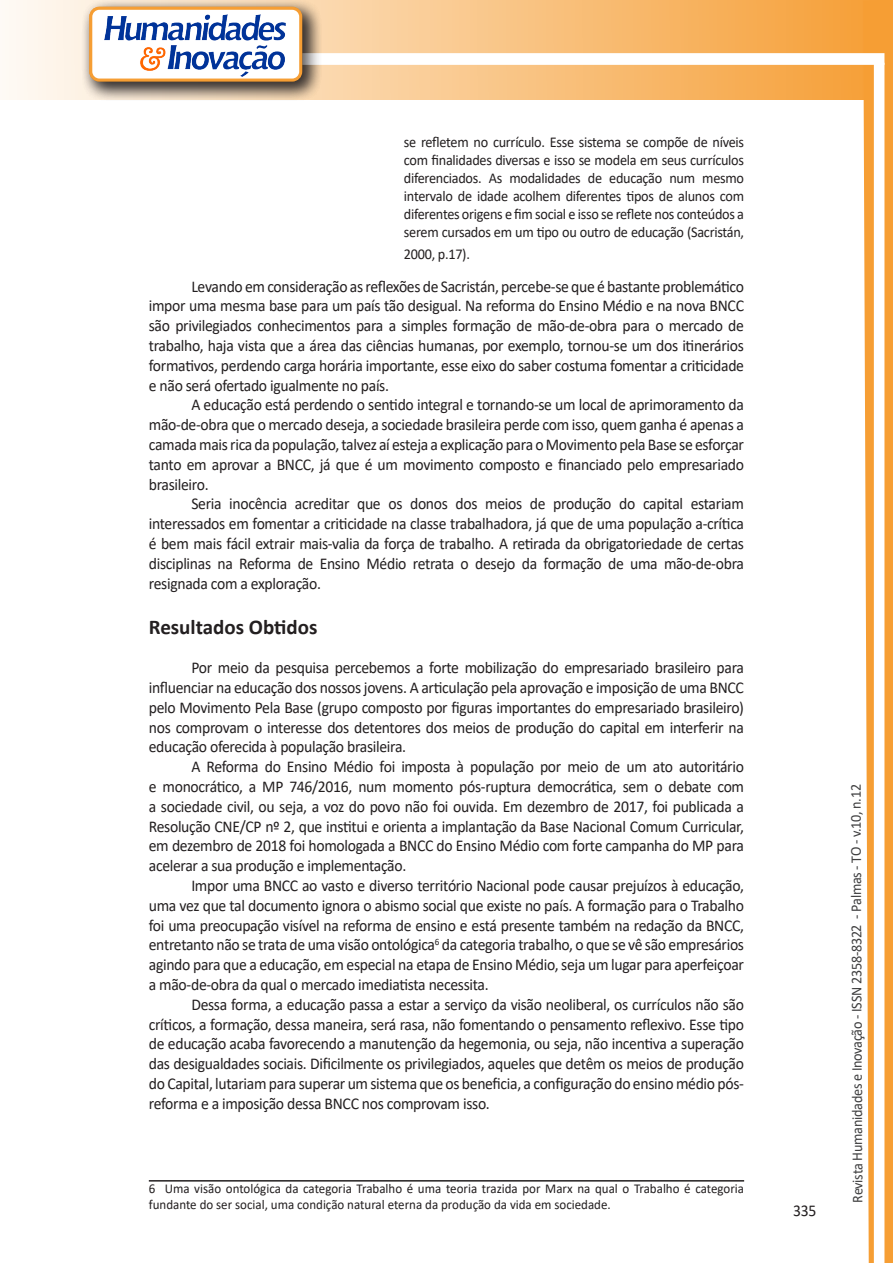
<style>
.page{position:relative;width:893px;height:1263px;background:#fff}
.page>*{position:absolute;margin:0;border:0;box-sizing:border-box;transform-origin:0 0}
.Titulo_2{font:700 21px "Calibri";color:#231f20}
.texto{font:16.5px/19.8px "Calibri";letter-spacing:-.02em;color:#231f20;text-align:justify;scale:.95 1}
.citacao{font:15px/18px "Calibri";letter-spacing:-.02em;color:#231f20;text-align:justify;scale:.95 1}
.t1{font:15px "Calibri";letter-spacing:-.025em;color:#3e3e3f;scale:.95 1}
.Rodapé{font:13.5px/16.2px "Calibri";color:#231f20;scale:.96 1}
</style>
<div class="page">
<svg style="left:5px;top:0;width:858px;height:100px;background:#f9c484"></svg>
<div style="left:302px;top:53px;width:582px;height:12px;background:#fff;border:2px solid #fff"></div>
<svg style="left:863px;top:0;width:30px;height:1263px"></svg>
<div style="left:81px;top:0;width:241px;height:102px;background:#231f20;opacity:.75"></div>
<div style="left:91px;top:8px;width:210px;height:72px;background:#fff;border-radius:9px"></div>
<img style="left:104px;top:14px;width:181px;height:62px">
<div style="left:89px;top:7px;width:213px;height:75px;border:3px solid #f69e34;border-radius:9px"></div>
<hr style="left:149px;top:1180px;width:595px;height:1px;background:#231f20">
<p class="citacao" style="left:404px;top:133px;width:360px">se refletem no currículo. Esse sistema se compõe de níveis com finalidades diversas e isso se modela em seus currículos diferenciados. As modalidades de educação num mesmo intervalo de idade acolhem diferentes tipos de alunos com diferentes origens e fim social e isso se reflete nos conteúdos a serem cursados em um tipo ou outro de educação (Sacristán,</p>
<p class="citacao" style="left:404px;top:245px;width:71px">2000, p.17).</p>
<p class="texto" style="left:149px;top:276px;width:628px;text-indent:43px">Levando em consideração as reflexões de Sacristán, percebe-se que é bastante problemático impor uma mesma base para um país tão desigual. Na reforma do Ensino Médio e na nova BNCC são privilegiados conhecimentos para a simples formação de mão-de-obra para o mercado de trabalho, haja vista que a área das ciências humanas, por exemplo, tornou-se um dos itinerários formativos, perdendo carga horária importante, esse eixo do saber costuma fomentar a criticidade e não será ofertado igualmente no país.</p>
<p class="texto" style="left:149px;top:394px;width:628px;text-indent:43px">A educação está perdendo o sentido integral e tornando-se um local de aprimoramento da mão-de-obra que o mercado deseja, a sociedade brasileira perde com isso, quem ganha é apenas a camada mais rica da população, talvez aí esteja a explicação para o Movimento pela Base se esforçar tanto em aprovar a BNCC, já que é um movimento composto e financiado pelo empresariado brasileiro.</p>
<p class="texto" style="left:149px;top:493px;width:628px;text-indent:43px">Seria inocência acreditar que os donos dos meios de produção do capital estariam interessados em fomentar a criticidade na classe trabalhadora, já que de uma população a-crítica é bem mais fácil extrair mais-valia da força de trabalho. A retirada da obrigatoriedade de certas disciplinas na Reforma de Ensino Médio retrata o desejo da formação de uma mão-de-obra resignada com a exploração.</p>
<p class="Titulo_2" style="left:149px;top:612px;width:170px">Resultados Obtidos</p>
<p class="texto" style="left:149px;top:657px;width:628px;text-indent:43px">Por meio da pesquisa percebemos a forte mobilização do empresariado brasileiro para influenciar na educação dos nossos jovens. A articulação pela aprovação e imposição de uma BNCC pelo Movimento Pela Base (grupo composto por figuras importantes do empresariado brasileiro) nos comprovam o interesse dos detentores dos meios de produção do capital em interferir na educação oferecida à população brasileira.</p>
<p class="texto" style="left:149px;top:756px;width:628px;text-indent:43px">A Reforma do Ensino Médio foi imposta à população por meio de um ato autoritário e monocrático, a MP 746/2016, num momento pós-ruptura democrática, sem o debate com a sociedade civil, ou seja, a voz do povo não foi ouvida. Em dezembro de 2017, foi publicada a Resolução CNE/CP nº 2, que institui e orienta a implantação da Base Nacional Comum Curricular, em dezembro de 2018 foi homologada a BNCC do Ensino Médio com forte campanha do MP para acelerar a sua produção e implementação.</p>
<p class="texto" style="left:149px;top:875px;width:628px;text-indent:43px">Impor uma BNCC ao vasto e diverso território Nacional pode causar prejuízos à educação, uma vez que tal documento ignora o abismo social que existe no país. A formação para o Trabalho foi uma preocupação visível na reforma de ensino e está presente também na redação da BNCC, entretanto não se trata de uma visão ontológica<sup>6</sup> da categoria trabalho, o que se vê são empresários agindo para que a educação, em especial na etapa de Ensino Médio, seja um lugar para aperfeiçoar a mão-de-obra da qual o mercado imediatista necessita.</p>
<p class="texto" style="left:149px;top:994px;width:628px;text-indent:43px">Dessa forma, a educação passa a estar a serviço da visão neoliberal, os currículos não são críticos, a formação, dessa maneira, será rasa, não fomentando o pensamento reflexivo. Esse tipo de educação acaba favorecendo a manutenção da hegemonia, ou seja, não incentiva a superação das desigualdades sociais. Dificilmente os privilegiados, aqueles que detêm os meios de produção do Capital, lutariam para superar um sistema que os beneficia, a configuração do ensino médio pós&shy;reforma e a imposição dessa BNCC nos comprovam isso.</p>
<p class="Rodapé" style="left:149px;top:1180px;width:621px">6 Uma visão ontológica da categoria Trabalho é uma teoria trazida por Marx na qual o Trabalho é categoria fundante do ser social, uma condição natural eterna da produção da vida em sociedade.</p>
<p class="texto" style="left:793px;top:1200px;width:26px">335</p>
<p class="t1" style="left:846px;top:1203px;width:442px;rotate:-90deg">Revista Humanidades e Inovação - ISSN 2358-8322 - Palmas - TO - v.10, n.12</p>
</div>
